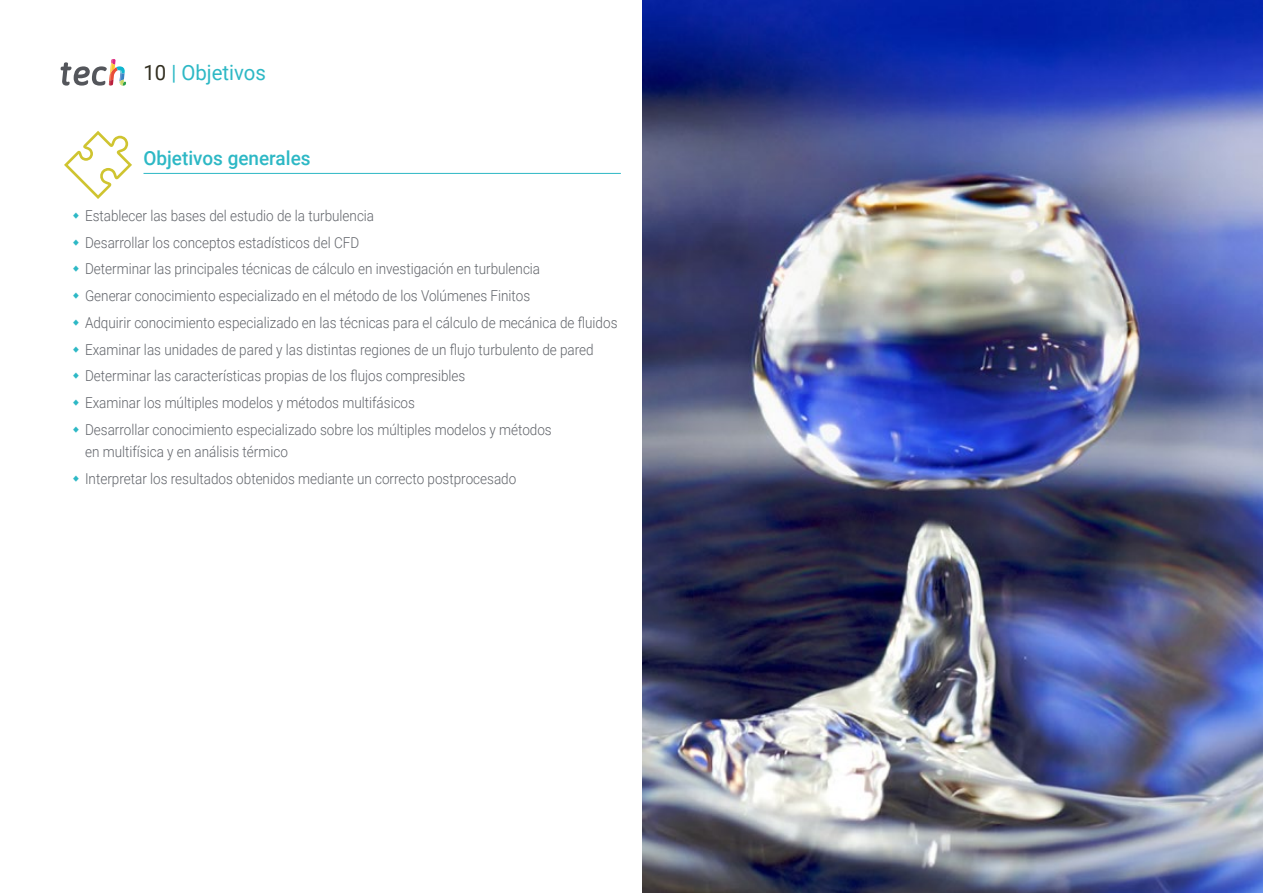
<style>
.page{position:relative;width:1263px;height:893px;background:#fff}
.page>*{position:absolute;margin:0;border:0;box-sizing:border-box;transform-origin:0 0}
.t1{font:21px "Roboto";color:#2db8c5}
.t2{font:500 19.5px "Roboto";color:#2db8c5}
.t3{font:300 15px/26.7px "Roboto";color:#61646a;scale:.9 1}
.s1{color:#312e20}
</style>
<div class="page">
<svg style="left:64px;top:131px;width:68px;height:68px"></svg>
<img style="left:642px;top:0;width:621px;height:893px">
<svg style="left:61px;top:59px;width:65px;height:27px"></svg>
<hr style="left:144px;top:173px;width:477px;height:1px;background:#2db8c5">
<h1 class="t1" style="left:144px;top:57px;width:124px"><span class="s1">10</span> | Objetivos</h1>
<h2 class="t2" style="left:144px;top:144px;width:169px">Objetivos generales</h2>
<p class="t3" style="left:85px;top:202px;width:593px">Establecer las bases del estudio de la turbulencia<br>Desarrollar los conceptos estadísticos del CFD<br>Determinar las principales técnicas de cálculo en investigación en turbulencia<br>Generar conocimiento especializado en el método de los Volúmenes Finitos<br>Adquirir conocimiento especializado en las técnicas para el cálculo de mecánica de fluidos Examinar las unidades de pared y las distintas regiones de un flujo turbulento de pared Determinar las características propias de los flujos compresibles<br>Examinar los múltiples modelos y métodos multifásicos<br>Desarrollar conocimiento especializado sobre los múltiples modelos y métodos</p>
<p class="t3" style="left:85px;top:438px;width:481px">en multifísica y en análisis térmico<br>Interpretar los resultados obtenidos mediante un correcto postprocesado</p>
</div>
